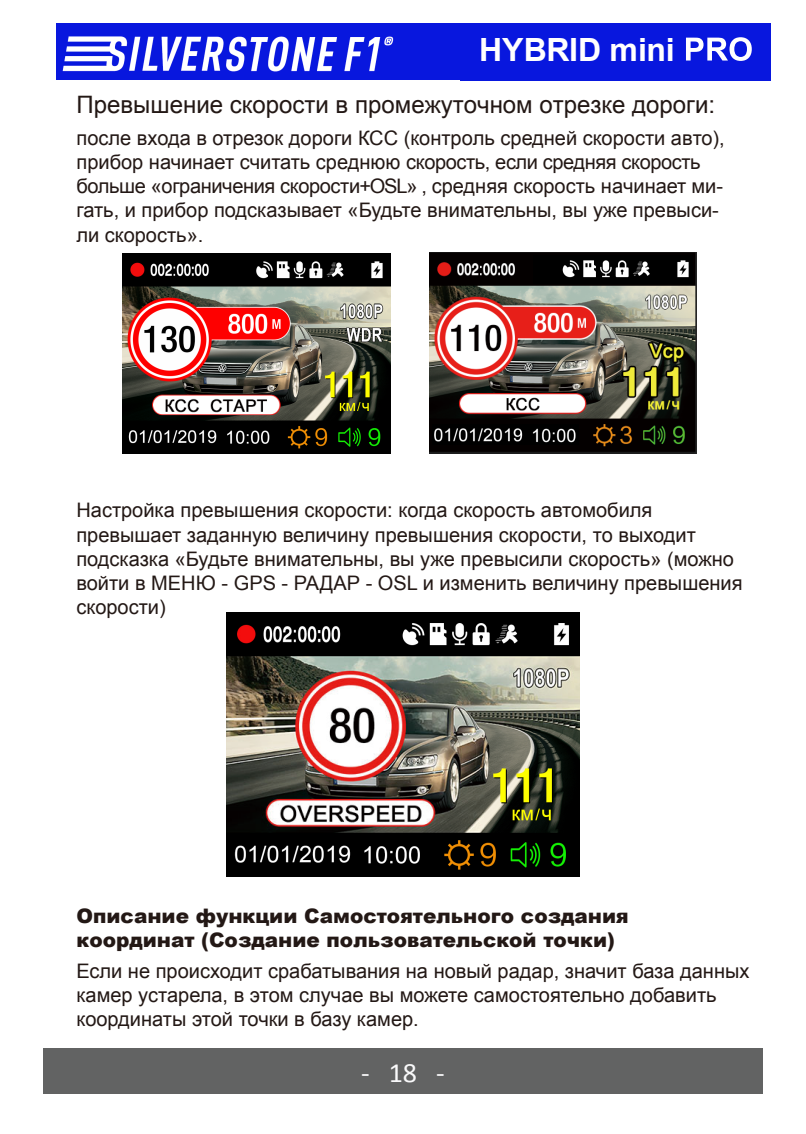
<style>
.page{position:relative;width:806px;height:1134px;background:#fff}
.page>*{position:absolute;margin:0;border:0;box-sizing:border-box;transform-origin:0 0}
.t1{font:700 32px "Arial";letter-spacing:-.005em;color:#fff}
.t2{font:28px "Calibri";color:#f9f9fa}
.t3{font:24px "Arial";color:#231815}
.t4{font:20px/24px "Arial";color:#231815}
.t5{font:900 20px/24px "Arial";color:#231815}
</style>
<div class="page">
<div style="left:43px;top:1048px;width:719px;height:46px;background:#626363"></div>
<img style="left:122px;top:253px;width:268px;height:201px">
<img style="left:226px;top:612px;width:353px;height:265px">
<img style="left:152px;top:394px;width:128px;height:21px;border-radius:10px">
<img style="left:226px;top:656px;width:353px;height:177px">
<img style="left:56px;top:23px;width:714px;height:57px">
<svg style="left:685px;top:37px;width:66px;height:24px"></svg>
<img style="left:429px;top:252px;width:267px;height:202px">
<img style="left:533px;top:256px;width:159px;height:27px">
<img style="left:432px;top:424px;width:146px;height:21px">
<h1 class="t1" style="left:479px;top:28px;width:197px">HYBRID mini</h1>
<p class="t3" style="left:76px;top:89px;width:639px">Превышение скорости в промежуточном отрезке дороги:</p>
<p class="t4" style="left:76px;top:126px;width:649px">после входа в отрезок дороги КСС (контроль средней скорости авто), прибор начинает считать среднюю скорость, если средняя скорость больше «ограничения скорости+OSL» , средняя скорость начинает ми&shy;гать, и прибор подсказывает «Будьте внимательны, вы уже превыси&shy;ли скорость».</p>
<p class="t4" style="left:76px;top:499px;width:667px">Настройка превышения скорости: когда скорость автомобиля превышает заданную величину превышения скорости, то выходит подсказка «Будьте внимательны, вы уже превысили скорость» (можно войти в МЕНЮ - GPS - РАДАР - OSL и изменить величину превышения скорости)</p>
<p class="t5" style="left:76px;top:903px;width:553px">Описание функции Самостоятельного создания координат (Создание пользовательской точки)</p>
<p class="t4" style="left:76px;top:959px;width:674px">Если не происходит срабатывания на новый радар, значит база данных камер устарела, в этом случае вы можете самостоятельно добавить координаты этой точки в базу камер.</p>
<h2 class="t2" style="left:361px;top:1055px;width:85px">- 18 -</h2>
</div>
